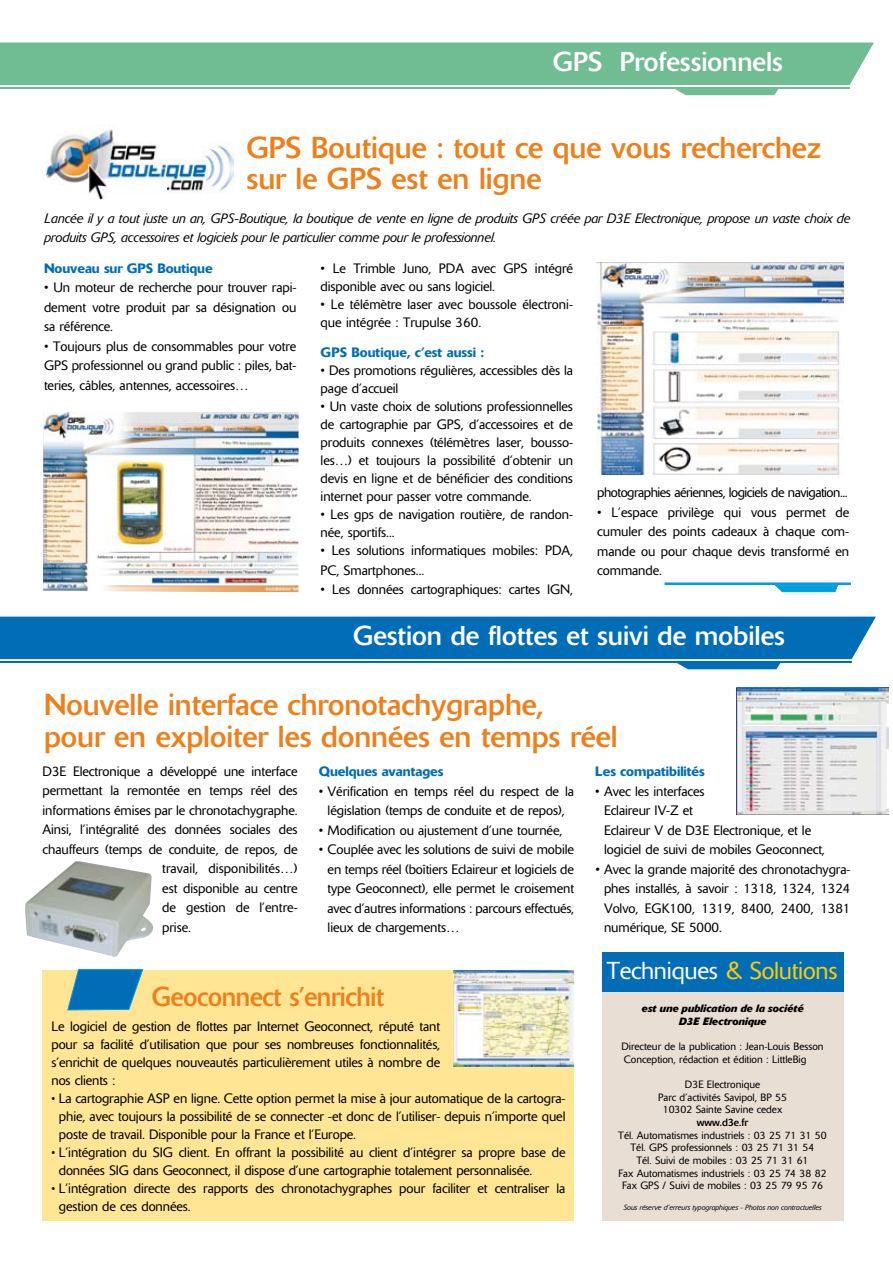
<style>
.page{position:relative;width:893px;height:1263px;background:#fff}
.page>*{position:absolute;margin:0;border:0;box-sizing:border-box;transform-origin:0 0}
.t1{font:30px/31.5px "Delta";color:#ee801b}
.t2{font:27px "Delta";color:#fff}
.t3{font:27px "Delta";letter-spacing:-.01em;color:#ee801b;scale:.95 1}
.t4{font:300 24.3px "Delta";letter-spacing:-.01em;color:#fff}
.t5{font:300 13.5px/19.5px "Delta";letter-spacing:-.005em;color:#000;text-align:justify}
.t6{font:italic 300 13.5px/19.5px "Delta";letter-spacing:-.005em;color:#000}
.t7{font:500 13.5px "Delta";letter-spacing:-.005em;color:#006db6}
.t8{font:300 13.5px "Delta";letter-spacing:-.035em;color:#000}
.t9{font:300 10.5px/12.6px "Delta";color:#000;text-align:center}
.t10{font:italic 700 10.5px/12.6px "Delta";color:#000;text-align:center}
.t11{font:10.5px "Delta";color:#000}
.t12{font:italic 300 7.5px "Delta";color:#000}
.s1{font-size:12.75px}
.s2{color:#fecc00}
</style>
<div class="page">
<svg style="left:0;top:43px;width:874px;height:52px"></svg>
<hr style="left:0;top:88px;width:850px;height:1px;background:#70bc93">
<svg style="left:774px;top:585px;width:64px;height:8px"></svg>
<div style="left:665px;top:583px;width:185px;height:2px;border:1px solid #009ee0"></div>
<img style="left:46px;top:129px;width:188px;height:70px">
<img style="left:596px;top:263px;width:247px;height:211px">
<img style="left:43px;top:412px;width:256px;height:180px">
<svg style="left:0;top:617px;width:876px;height:52px;background:#2783c1"></svg>
<hr style="left:0;top:662px;width:852px;height:1px;background:#006db6">
<div style="left:43px;top:970px;width:531px;height:250px;background:#ffe594"></div>
<svg style="left:67px;top:969px;width:77px;height:42px"></svg>
<img style="left:453px;top:970px;width:121px;height:97px">
<img style="left:25px;top:861px;width:129px;height:96px">
<img style="left:736px;top:688px;width:153px;height:127px">
<div style="left:602px;top:952px;width:241px;height:40px;background:#006db6"></div>
<div style="left:602px;top:992px;width:241px;height:228px;background:#e8ded4"></div>
<h2 class="t2" style="left:553px;top:46px;width:231px">GPS Professionnels</h2>
<h1 class="t1" style="left:246px;top:132px;width:576px">GPS Boutique : tout ce que vous recherchez sur le GPS est en ligne</h1>
<p class="t6" style="left:45px;top:208px;width:807px">Lancée il y a tout juste un an, GPS-Boutique, la boutique de vente en ligne de produits GPS créée par D3E Electronique, propose un vaste choix de produits GPS, accessoires et logiciels pour le particulier comme pour le professionnel.</p>
<p class="t7" style="left:44px;top:260px;width:170px">Nouveau sur GPS Boutique</p>
<p class="t5" style="left:44px;top:278px;width:254px">• Un moteur de recherche pour trouver rapi&shy;dement votre produit par sa désignation ou sa référence.</p>
<p class="t5" style="left:44px;top:336px;width:254px">• Toujours plus de consommables pour votre GPS professionnel ou grand public : piles, bat&shy;teries, câbles, antennes, accessoires…</p>
<p class="t5" style="left:321px;top:259px;width:254px;line-height:18px">• Le Trimble Juno, PDA avec GPS intégré disponible avec ou sans logiciel.</p>
<p class="t5" style="left:321px;top:295px;width:254px;line-height:18px">• Le télémètre laser avec boussole électroni&shy;que intégrée : Trupulse 360.</p>
<p class="t7" style="left:321px;top:345px;width:165px">GPS Boutique, c’est aussi :</p>
<p class="t5" style="left:321px;top:362px;width:254px;line-height:18px">• Des promotions régulières, accessibles dès la page d’accueil</p>
<p class="t5" style="left:321px;top:398px;width:254px;line-height:18px">• Un vaste choix de solutions professionnelles de cartographie par GPS, d’accessoires et de produits connexes (télémètres laser, bousso&shy;les…) et toujours la possibilité d’obtenir un devis en ligne et de bénéficier des conditions internet pour passer votre commande.</p>
<p class="t5" style="left:321px;top:506px;width:254px;line-height:18px">• Les gps de navigation routière, de randon&shy;née, sportifs...</p>
<p class="t5" style="left:321px;top:541px;width:254px">• Les solutions informatiques mobiles: PDA,<br>PC, Smartphones...</p>
<p class="t5" style="left:321px;top:580px;width:254px">• Les données cartographiques: cartes IGN,</p>
<p class="t8" style="left:597px;top:485px;width:252px">photographies aériennes, logiciels de navigation...</p>
<p class="t5" style="left:597px;top:502px;width:253px">• L’espace privilège qui vous permet de cumuler des points cadeaux à chaque com&shy;mande ou pour chaque devis transformé en commande.</p>
<h2 class="t2" style="left:353px;top:620px;width:433px">Gestion de flottes et suivi de mobiles</h2>
<h1 class="t1" style="left:44px;top:689px;width:575px">Nouvelle interface chronotachygraphe,<br>pour en exploiter les données en temps réel</h1>
<p class="t5" style="left:43px;top:761px;width:257px">D3E Electronique a développé une interface</p>
<p class="t5" style="left:43px;top:781px;width:257px">permettant la remontée en temps réel des</p>
<p class="t5" style="left:43px;top:800px;width:257px">informations émises par le chronotachygraphe.</p>
<p class="t5" style="left:43px;top:820px;width:257px">Ainsi, l’intégralité des données sociales des</p>
<p class="t5" style="left:43px;top:839px;width:257px">chauffeurs (temps de conduite, de repos, de</p>
<p class="t5" style="left:162px;top:859px;width:137px">travail, disponibilités…)</p>
<p class="t5" style="left:162px;top:878px;width:137px">est disponible au centre</p>
<p class="t5" style="left:162px;top:898px;width:137px">de gestion de l’entre-</p>
<p class="t5" style="left:162px;top:917px;width:30px">prise.</p>
<p class="t7" style="left:319px;top:763px;width:126px">Quelques avantages</p>
<p class="t5" style="left:319px;top:781px;width:257px;text-align:center">• Vérification en temps réel du respect de la législation (temps de conduite et de repos),</p>
<p class="t5" style="left:319px;top:820px;width:245px">• Modification ou ajustement d’une tournée,</p>
<p class="t5" style="left:328px;top:840px;width:248px;text-indent:-9px">• Couplée avec les solutions de suivi de mobile en temps réel (boîtiers Eclaireur et logiciels de type Geoconnect), elle permet le croisement avec d’autres informations : parcours effectués, lieux de chargements…</p>
<h2 class="t3" style="left:152px;top:981px;width:246px">Geoconnect s’enrichit</h2>
<p class="t5" style="left:51px;top:1018px;width:390px;line-height:18px">Le logiciel de gestion de flottes par Internet Geoconnect, réputé tant pour sa facilité d’utilisation que pour ses nombreuses fonctionnalités, s’enrichit de quelques nouveautés particulièrement utiles à nombre de nos clients :</p>
<p class="t5" style="left:59px;top:1090px;width:508px;line-height:18px;text-indent:-7px"><span class="s1">•</span> La cartographie ASP en ligne. Cette option permet la mise à jour automatique de la cartogra&shy;phie, avec toujours la possibilité de se connecter -et donc de l’utiliser- depuis n’importe quel poste de travail. Disponible pour la France et l’Europe.</p>
<p class="t5" style="left:59px;top:1144px;width:508px;line-height:18px;text-indent:-7px"><span class="s1">•</span> L’intégration du SIG client. En offrant la possibilité au client d’intégrer sa propre base de données SIG dans Geoconnect, il dispose d’une cartographie totalement personnalisée.</p>
<p class="t5" style="left:59px;top:1180px;width:508px;line-height:18px;text-indent:-7px"><span class="s1">•</span> L’intégration directe des rapports des chronotachygraphes pour faciliter et centraliser la gestion de ces données.</p>
<p class="t7" style="left:595px;top:763px;width:111px">Les compatibilités</p>
<p class="t5" style="left:604px;top:781px;width:222px;text-align:left;text-indent:-9px">• Avec les interfaces<br>Eclaireur IV-Z et<br>Eclaireur V de D3E Electronique, et le logiciel de suivi de mobiles Geoconnect,</p>
<p class="t5" style="left:604px;top:859px;width:248px;text-indent:-9px">• Avec la grande majorité des chronotachygra&shy;phes installés, à savoir : 1318, 1324, 1324<br>Volvo, EGK100, 1319, 8400, 2400, 1381 numérique, SE 5000.</p>
<h3 class="t4" style="left:607px;top:956px;width:232px">Techniques <span class="s2">&amp; Solutions</span></h3>
<p class="t10" style="left:641px;top:1002px;width:163px">est une publication de la société<br>D3E Electronique</p>
<p class="t9" style="left:621px;top:1040px;width:204px;text-align:left">Directeur de la publication : Jean-Louis Besson<br>Conception, rédaction et édition : LittleBig</p>
<p class="t9" style="left:658px;top:1078px;width:131px">D3E Electronique<br>Parc d’activités Savipol, BP 55<br>10302 Sainte Savine cedex</p>
<p class="t11" style="left:697px;top:1116px;width:53px">www.d3e.fr</p>
<p class="t9" style="left:618px;top:1129px;width:210px">Tél. Automatismes industriels : 03 25 71 31 50<br>Tél. GPS professionnels : 03 25 71 31 54<br>Tél. Suivi de mobiles : 03 25 71 31 61<br>Fax Automatismes industriels : 03 25 74 38 82<br>Fax GPS / Suivi de mobiles : 03 25 79 95 76</p>
<p class="t12" style="left:623px;top:1203px;width:200px">Sous réserve d’erreurs typographiques - Photos non contractuelles</p>
</div>
